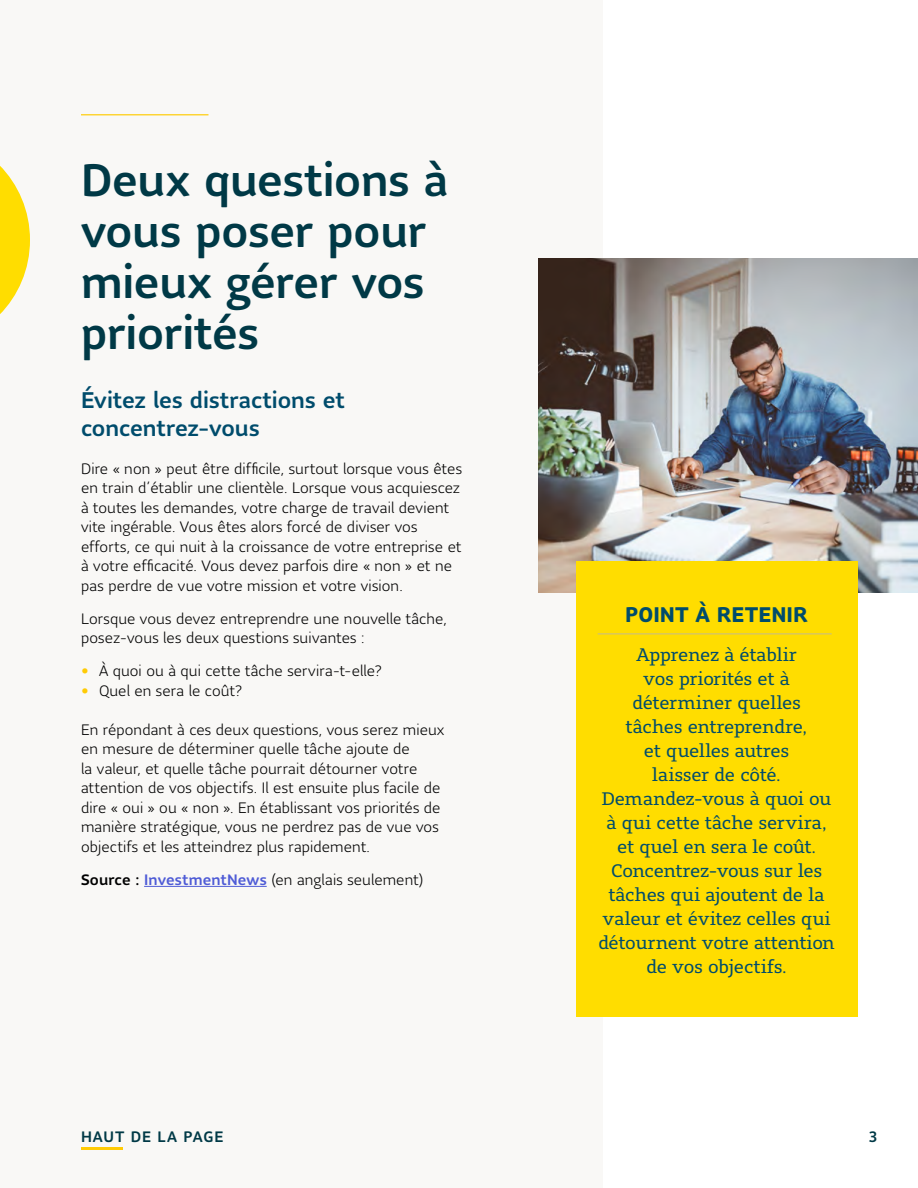
<style>
.page{position:relative;width:918px;height:1188px;background:#fff}
.page>*{position:absolute;margin:0;border:0;box-sizing:border-box;transform-origin:0 0}
.t1{font:500 45px/51px "Sun Life Sans";letter-spacing:-.005em;color:#003946}
.t2{font:500 22.5px/28.5px "Sun Life Sans";color:#004c6c}
.t3{font:700 21px "Sun Life Sans";color:#004c6c}
.t4{font:18px/24px "Sun Life Serif";letter-spacing:-.01em;color:#004c6c;text-align:center}
.t5{font:300 15px/19.5px "Sun Life Sans";letter-spacing:.01em;color:#000}
.t6{font:500 15px "Sun Life Sans";letter-spacing:.06em;color:#003946}
.s1{color:#ffcb05}
.s2{font-weight:500}
.s3{font-weight:500;color:#4f5cd6}
</style>
<div class="page">
<div style="left:0;top:0;width:603px;height:1188px;background:#f9f8f6"></div>
<hr style="left:81px;top:1148px;width:42px;height:2px;background:#ffcb05">
<svg style="left:0;top:166px;width:30px;height:148px"></svg>
<hr style="left:81px;top:114px;width:127px;height:2px;background:#ffcb05">
<img style="left:538px;top:258px;width:380px;height:334px">
<div style="left:576px;top:561px;width:281px;height:456px;background:#fd0"></div>
<hr style="left:598px;top:634px;width:234px;height:1px;background:#b3b3b3">
<hr style="left:144px;top:886px;width:123px;height:1px;background:#4f5cd6">
<h1 class="t1" style="left:81px;top:154px;width:369px">Deux questions à vous poser pour mieux gérer vos priorités</h1>
<h2 class="t2" style="left:81px;top:385px;width:265px">Évitez les distractions et concentrez-vous</h2>
<p class="t5" style="left:81px;top:458px;width:383px">Dire « non » peut être difficile, surtout lorsque vous êtes en train d’établir une clientèle. Lorsque vous acquiescez à toutes les demandes, votre charge de travail devient vite ingérable. Vous êtes alors forcé de diviser vos efforts, ce qui nuit à la croissance de votre entreprise et à votre efficacité. Vous devez parfois dire « non » et ne pas perdre de vue votre mission et votre vision.</p>
<p class="t5" style="left:81px;top:608px;width:367px">Lorsque vous devez entreprendre une nouvelle tâche, posez-vous les deux questions suivantes :</p>
<p class="t5" style="left:81px;top:661px;width:303px"><span class="s1">•</span> À quoi ou à qui cette tâche servira-t-elle?</p>
<p class="t5" style="left:81px;top:680px;width:163px"><span class="s1">•</span> Quel en sera le coût?</p>
<p class="t5" style="left:81px;top:719px;width:365px">En répondant à ces deux questions, vous serez mieux en mesure de déterminer quelle tâche ajoute de<br>la valeur, et quelle tâche pourrait détourner votre attention de vos objectifs. Il est ensuite plus facile de dire « oui » ou « non ». En établissant vos priorités de manière stratégique, vous ne perdrez pas de vue vos objectifs et les atteindrez plus rapidement.</p>
<p class="t5" style="left:81px;top:869px;width:344px"><span class="s2">Source :</span> <span class="s3">InvestmentNews</span> (en anglais seulement)</p>
<p class="t6" style="left:81px;top:1126px;width:144px">HAUT DE LA PAGE</p>
<h3 class="t3" style="left:625px;top:600px;width:184px">POINT À RETENIR</h3>
<p class="t4" style="left:598px;top:642px;width:238px">Apprenez à établir<br>vos priorités et à déterminer quelles<br>tâches entreprendre,<br>et quelles autres<br>laisser de côté.<br>Demandez-vous à quoi ou à qui cette tâche servira, et quel en sera le coût.<br>Concentrez-vous sur les tâches qui ajoutent de la valeur et évitez celles qui détournent votre attention de vos objectifs.</p>
<p class="t6" style="left:869px;top:1126px;width:10px">3</p>
</div>
